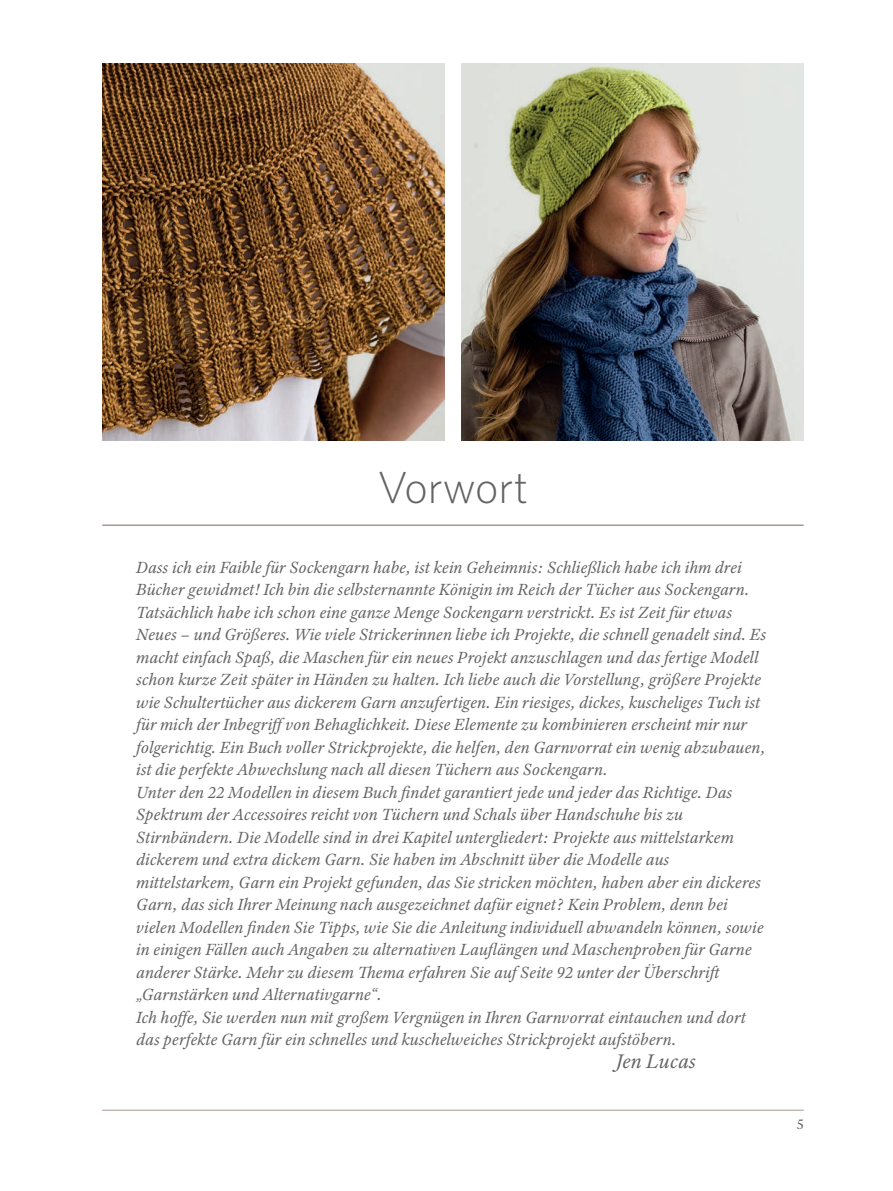
<style>
.page{position:relative;width:893px;height:1191px;background:#fff}
.page>*{position:absolute;margin:0;border:0;box-sizing:border-box;transform-origin:0 0}
.t1{font:300 45px "Whitney";color:#636366}
.t2{font:italic 21px "Adobe Text Pro";color:#636366}
.t3{font:italic 17.25px/22.5px "Adobe Text Pro";color:#636366}
.t4{font:15px "Adobe Text Pro";color:#636366}
</style>
<div class="page">
<hr style="left:102px;top:1110px;width:702px;height:1px;background:#a99892">
<hr style="left:102px;top:524px;width:702px;height:2px;background:#a99892">
<img style="left:461px;top:64px;width:343px;height:376px">
<img style="left:102px;top:64px;width:342px;height:376px">
<p class="t1" style="left:377px;top:471px;width:152px">Vorwort</p>
<p class="t3" style="left:136px;top:557px;width:631px">Dass ich ein Faible für Sockengarn habe, ist kein Geheimnis: Schließlich habe ich ihm drei Bücher gewidmet! Ich bin die selbsternannte Königin im Reich der Tücher aus Sockengarn.<br>Tatsächlich habe ich schon eine ganze Menge Sockengarn verstrickt. Es ist Zeit für etwas Neues – und Größeres. Wie viele Strickerinnen liebe ich Projekte, die schnell genadelt sind. Es macht einfach Spaß, die Maschen für ein neues Projekt anzuschlagen und das fertige Modell schon kurze Zeit später in Händen zu halten. Ich liebe auch die Vorstellung, größere Projekte wie Schultertücher aus dickerem Garn anzufertigen. Ein riesiges, dickes, kuscheliges Tuch ist für mich der Inbegriffvon Behaglichkeit. Diese Elemente zu kombinieren erscheint mir nur folgerichtig. Ein Buch voller Strickprojekte, die helfen, den Garnvorrat ein wenig abzubauen, ist die perfekte Abwechslung nach all diesen Tüchern aus Sockengarn.<br>Unter den 22 Modellen in diesem Buch findet garantiert jede und jeder das Richtige. Das Spektrum der Accessoires reicht von Tüchern und Schals über Handschuhe bis zu Stirnbändern. Die Modelle sind in drei Kapitel untergliedert: Projekte aus mittelstarkem dickerem und extra dickem Garn. Sie haben im Abschnitt über die Modelle aus mittelstarkem, Garn ein Projekt gefunden, das Sie stricken möchten, haben aber ein dickeres Garn, das sich Ihrer Meinung nach ausgezeichnet dafür eignet? Kein Problem, denn bei vielen Modellen finden Sie Tipps, wie Sie die Anleitung individuell abwandeln können, sowie in einigen Fällen auch Angaben zu alternativen Lauflängen und Maschenproben für Garne anderer Stärke. Mehr zu diesem Thema erfahren Sie auf Seite 92 unter der Überschrift „Garnstärken und Alternativgarne“.<br>Ich hoffe, Sie werden nun mit großem Vergnügen in Ihren Garnvorrat eintauchen und dort das perfekte Garn für ein schnelles und kuschelweiches Strickprojekt aufstöbern.</p>
<p class="t2" style="left:616px;top:1052px;width:81px">Jen Lucas</p>
<p class="t4" style="left:796px;top:1115px;width:9px">5</p>
</div>
